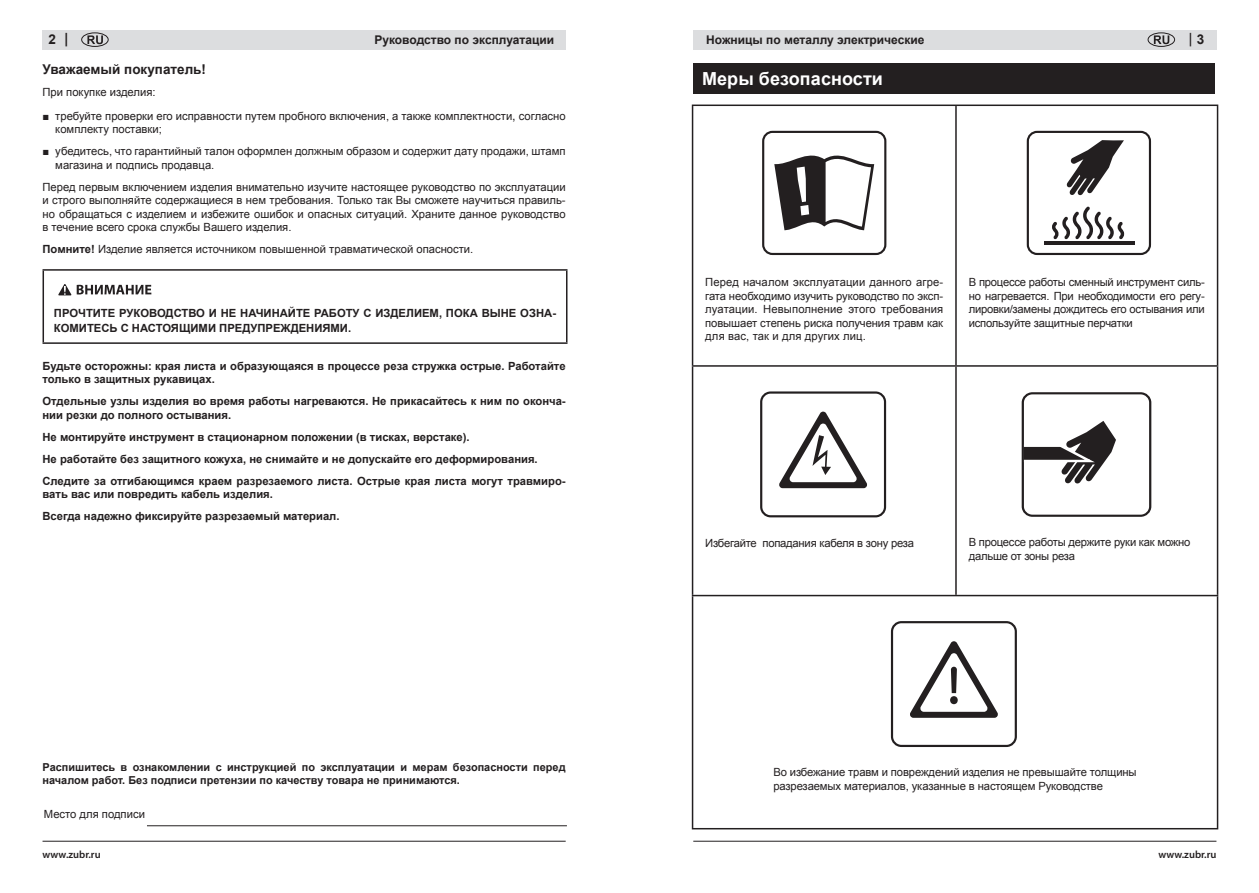
<style>
.page{position:relative;width:1259px;height:893px;background:#fff}
.page>*{position:absolute;margin:0;border:0;box-sizing:border-box;transform-origin:0 0}
.t1{font:700 18px "Arial";letter-spacing:.005em;color:#fff}
.t2{font:700 13.5px "Arial";color:#231f20}
.t3{font:600 13.5px "Myriad Pro";color:#231f20}
.t4{font:700 12px "Arial";color:#231f20}
.t5{font:11.25px/13.5px "Arial";letter-spacing:-.01em;color:#231f20}
.t6{font:700 11.25px/22px "Arial";color:#231f20}
.t7{font:700 10.95px/13.5px "Arial";color:#231f20}
.t8{font:600 10.5px "Myriad Pro";color:#231f20}
.s1{font-family:"Myriad Pro"}
.s2{font-family:"Arial";font-weight:700}
.s3{font-family:"Times New Roman"}
.s4{font-size:12.75px}
.s5{font-weight:700}
</style>
<div class="page">
<div style="left:693px;top:30px;width:523px;height:20px;background:#dcdddf"></div>
<div style="left:43px;top:30px;width:523px;height:20px;background:#dcdddf"></div>
<hr style="left:693px;top:841px;width:523px;height:1px;background:#231f20">
<hr style="left:43px;top:841px;width:523px;height:1px;background:#231f20">
<svg style="left:1153px;top:35px;width:16px;height:9px"></svg>
<div style="left:1147px;top:33px;width:28px;height:14px;border:1px solid #231f20;border-radius:50%"></div>
<svg style="left:87px;top:35px;width:16px;height:9px"></svg>
<div style="left:81px;top:33px;width:27px;height:14px;border:1px solid #231f20;border-radius:50%"></div>
<hr style="left:43px;top:269px;width:524px;height:2px;background:#231f20">
<hr style="left:43px;top:271px;width:1px;height:71px;background:#231f20">
<hr style="left:566px;top:271px;width:1px;height:71px;background:#231f20">
<hr style="left:43px;top:342px;width:524px;height:2px;background:#231f20">
<svg style="left:58px;top:284px;width:93px;height:11px"></svg>
<hr style="left:147px;top:825px;width:420px;height:1px;background:#231f20">
<div style="left:693px;top:64px;width:522px;height:30px;background:#231f20"></div>
<hr style="left:692px;top:105px;width:264px;height:1px;background:#231f20">
<hr style="left:692px;top:106px;width:1px;height:259px;background:#231f20">
<hr style="left:956px;top:105px;width:262px;height:1px;background:#231f20">
<hr style="left:955px;top:106px;width:1px;height:259px;background:#231f20">
<hr style="left:1216px;top:106px;width:2px;height:259px;background:#231f20">
<hr style="left:692px;top:365px;width:264px;height:2px;background:#231f20">
<hr style="left:692px;top:367px;width:1px;height:228px;background:#231f20">
<hr style="left:956px;top:365px;width:262px;height:2px;background:#231f20">
<hr style="left:955px;top:367px;width:1px;height:228px;background:#231f20">
<hr style="left:1216px;top:367px;width:2px;height:228px;background:#231f20">
<hr style="left:692px;top:595px;width:264px;height:1px;background:#231f20">
<hr style="left:692px;top:596px;width:1px;height:232px;background:#231f20">
<hr style="left:956px;top:595px;width:262px;height:1px;background:#231f20">
<hr style="left:1216px;top:596px;width:2px;height:232px;background:#231f20">
<hr style="left:692px;top:828px;width:264px;height:1px;background:#231f20">
<hr style="left:956px;top:828px;width:262px;height:1px;background:#231f20">
<div style="left:762px;top:131px;width:124px;height:124px;border:2px solid #231f20;border-radius:9px"></div>
<svg style="left:774px;top:155px;width:100px;height:75px"></svg>
<svg style="left:1066px;top:140px;width:58px;height:56px"></svg>
<hr style="left:1044px;top:241px;width:90px;height:4px;background:#231f20">
<svg style="left:1052px;top:206px;width:72px;height:33px"></svg>
<div style="left:1026px;top:131px;width:125px;height:124px;border:2px solid #231f20;border-radius:9px"></div>
<svg style="left:779px;top:411px;width:88px;height:77px"></svg>
<div style="left:760px;top:391px;width:126px;height:126px;border:2px solid #231f20;border-radius:9px"></div>
<div style="left:1021px;top:392px;width:130px;height:125px;border:2px solid #231f20;border-radius:9px"></div>
<svg style="left:1024px;top:421px;width:92px;height:63px"></svg>
<svg style="left:910px;top:641px;width:88px;height:77px"></svg>
<div style="left:891px;top:621px;width:126px;height:126px;border:2px solid #231f20;border-radius:9px"></div>
<p class="t2" style="left:48px;top:30px;width:21px">2 <span class="s1">|</span></p>
<p class="t4" style="left:706px;top:32px;width:220px">Ножницы по металлу электрические</p>
<p class="t3" style="left:1189px;top:30px;width:17px">| <span class="s2">3</span></p>
<p class="t2" style="left:43px;top:60px;width:165px">Уважаемый покупатель!</p>
<p class="t5" style="left:43px;top:85px;width:115px">При покупке изделия:</p>
<p class="t5" style="left:55px;top:109px;width:512px;text-indent:-13px"><span class="s3">■</span> требуйте проверки его исправности путем пробного включения, а также комплектности<span class="s4">,</span> согласно комплекту поставки;</p>
<p class="t5" style="left:55px;top:145px;width:512px;text-indent:-13px"><span class="s3">■</span> убедитесь, что гарантийный талон оформлен должным образом и содержит дату продажи, штамп магазина и подпись продавца.</p>
<p class="t5" style="left:43px;top:180px;width:524px;text-align:justify">Перед первым включением изделия внимательно изучите настоящее руководство по эксплуатации и строго выполняйте содержащиеся в нем требования. Только так Вы сможете научиться правиль&shy;но обращаться с изделием и избежите ошибок и опасных ситуаций. Храните данное руководство в течение всего срока службы Вашего изделия.</p>
<p class="t5" style="left:43px;top:243px;width:432px"><span class="s5">Помните!</span> Изделие является источником повышенной травматической опасности.</p>
<p class="t4" style="left:374px;top:32px;width:181px">Руководство по эксплуатации</p>
<h1 class="t1" style="left:702px;top:67px;width:182px">Меры безопасности</h1>
<p class="t6" style="left:54px;top:306px;width:504px;line-height:14.4px">ПРОЧТИТЕ РУКОВОДСТВО И НЕ НАЧИНАЙТЕ РАБОТУ С ИЗДЕЛИЕМ, ПОКА ВЫНЕ ОЗНА-<br>КОМИТЕСЬ С НАСТОЯЩИМИ ПРЕДУПРЕЖДЕНИЯМИ.</p>
<p class="t6" style="left:43px;top:359px;width:525px;line-height:13.5px">Будьте осторожны: края листа и образующаяся в процессе реза стружка острые. Работайте только в защитных рукавицах.</p>
<p class="t6" style="left:43px;top:395px;width:524px;line-height:13.5px">Отдельные узлы изделия во время работы нагреваются. Не прикасайтесь к ним по оконча&shy;нии резки до полного остывания.</p>
<p class="t6" style="left:43px;top:426px;width:524px">Не монтируйте инструмент в стационарном положении (в тисках, верстаке).<br>Не работайте без защитного кожуха, не снимайте и не допускайте его деформирования.<br>Следите за отгибающимся краем разрезаемого листа. Острые края листа могут травмиро-</p>
<p class="t6" style="left:43px;top:484px;width:298px">вать вас или повредить кабель изделия.<br>Всегда надежно фиксируйте разрезаемый материал.</p>
<p class="t7" style="left:43px;top:761px;width:524px">Распишитесь в ознакомлении с инструкцией по эксплуатации и мерам безопасности перед началом работ. Без подписи претензии по качеству товара не принимаются.</p>
<p class="t5" style="left:44px;top:807px;width:103px">Место для подписи</p>
<p class="t5" style="left:705px;top:276px;width:239px;text-align:justify">Перед началом эксплуатации данного агре&shy;гата необходимо изучить руководство по эксп&shy;луатации. Невыполнение этого требования повышает степень риска получения травм как для вас, так и для других лиц.</p>
<p class="t5" style="left:968px;top:276px;width:237px;text-align:justify">В процессе работы сменный инструмент силь&shy;но нагревается. При необходимости его регу&shy;лировки/замены дождитесь его остывания или используйте защитные перчатки</p>
<p class="t5" style="left:705px;top:536px;width:210px">Избегайте попадания кабеля в зону реза</p>
<p class="t5" style="left:968px;top:535px;width:223px">В процессе работы держите руки как можно дальше от зоны реза</p>
<p class="t5" style="left:773px;top:766px;width:365px">Во избежание травм и повреждений изделия не превышайте толщины разрезаемых материалов, указанные в настоящем Руководстве</p>
<p class="t8" style="left:43px;top:847px;width:60px">www.zubr.ru</p>
<p class="t8" style="left:1158px;top:847px;width:60px">www.zubr.ru</p>
</div>
